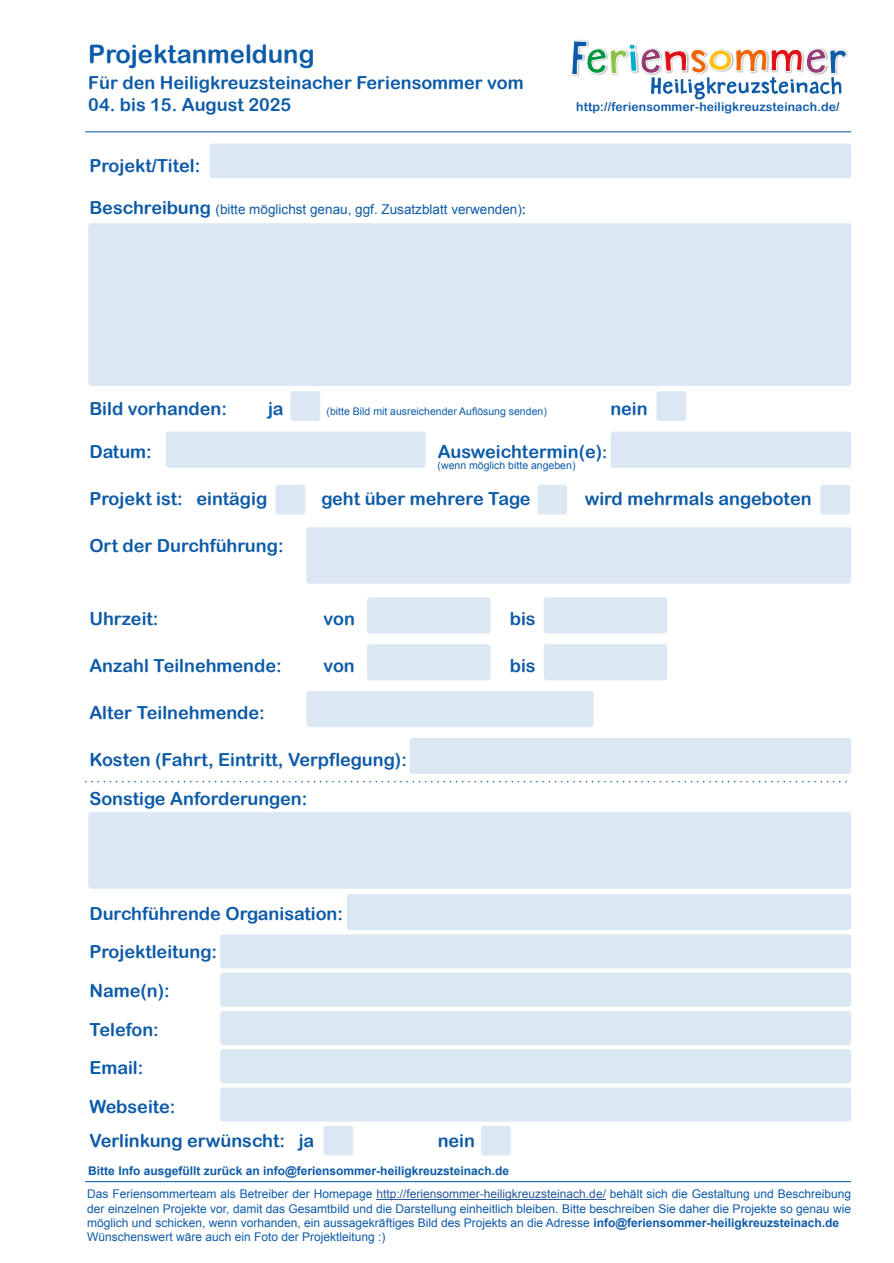
<style>
.page{position:relative;width:894px;height:1263px;background:#fff}
.page>*{position:absolute;margin:0;border:0;box-sizing:border-box;transform-origin:0 0}
.t1{font:25.5px "Arial Rounded MT Bold";color:#0e5ba7}
.t2{font:18px "Arial Rounded MT Bold";color:#0e5ba7}
.t3{font:13.5px "Arial";color:#0e5ba7}
.t4{font:12.15px "Arial Rounded MT Bold";letter-spacing:.01em;color:#0e5ba7}
.t5{font:12px "Arial";color:#0e5ba7}
.t6{font:700 12px "Arial";color:#0e5ba7}
.t7{font:10.5px "Arial";color:#0e5ba7}
.s1{font-family:"Arial Rounded MT Bold"}
.s2{font-size:16.5px}
.s3{color:#275b9b}
.s4{font-weight:700}
</style>
<div class="page">
<svg style="left:571px;top:40px;width:276px;height:60px"></svg>
<hr style="left:85px;top:131px;width:765px;height:1px;background:#0e5ba7">
<hr style="left:85px;top:1181px;width:765px;height:1px;background:#0e5ba7">
<hr style="left:376px;top:1199px;width:229px;height:1px;background:#275b9b">
<div style="left:88px;top:223px;width:762px;height:163px;background:#dbe7f2;border-radius:3px"></div>
<div style="left:209px;top:144px;width:641px;height:34px;background:#dbe7f2;border-radius:3px"></div>
<div style="left:88px;top:812px;width:762px;height:77px;background:#dbe7f2;border-radius:3px"></div>
<div style="left:367px;top:597px;width:123px;height:37px;background:#dbe7f2;border-radius:3px"></div>
<div style="left:367px;top:644px;width:123px;height:36px;background:#dbe7f2;border-radius:3px"></div>
<div style="left:306px;top:691px;width:287px;height:36px;background:#dbe7f2;border-radius:3px"></div>
<div style="left:409px;top:738px;width:441px;height:36px;background:#dbe7f2;border-radius:3px"></div>
<div style="left:543px;top:597px;width:123px;height:37px;background:#dbe7f2;border-radius:3px"></div>
<div style="left:543px;top:644px;width:123px;height:36px;background:#dbe7f2;border-radius:3px"></div>
<div style="left:306px;top:527px;width:544px;height:57px;background:#dbe7f2;border-radius:3px"></div>
<div style="left:347px;top:894px;width:503px;height:36px;background:#dbe7f2;border-radius:3px"></div>
<div style="left:220px;top:934px;width:630px;height:34px;background:#dbe7f2;border-radius:3px"></div>
<div style="left:220px;top:973px;width:630px;height:34px;background:#dbe7f2;border-radius:3px"></div>
<div style="left:220px;top:1011px;width:630px;height:34px;background:#dbe7f2;border-radius:3px"></div>
<div style="left:220px;top:1049px;width:630px;height:34px;background:#dbe7f2;border-radius:3px"></div>
<div style="left:220px;top:1087px;width:630px;height:34px;background:#dbe7f2;border-radius:3px"></div>
<div style="left:166px;top:432px;width:259px;height:36px;background:#dbe7f2;border-radius:3px"></div>
<div style="left:610px;top:432px;width:240px;height:36px;background:#dbe7f2;border-radius:3px"></div>
<div style="left:290px;top:391px;width:30px;height:30px;background:#dbe7f2;border-radius:3px"></div>
<div style="left:656px;top:391px;width:30px;height:30px;background:#dbe7f2;border-radius:3px"></div>
<div style="left:323px;top:1126px;width:30px;height:29px;background:#dbe7f2;border-radius:3px"></div>
<div style="left:480px;top:1126px;width:30px;height:29px;background:#dbe7f2;border-radius:3px"></div>
<div style="left:275px;top:485px;width:30px;height:29px;background:#dbe7f2;border-radius:3px"></div>
<div style="left:537px;top:485px;width:30px;height:29px;background:#dbe7f2;border-radius:3px"></div>
<div style="left:820px;top:485px;width:29px;height:29px;background:#dbe7f2;border-radius:3px"></div>
<svg style="left:86px;top:781px;width:761px;height:1px"></svg>
<p class="t1" style="left:88px;top:45px;width:228px">Projektanmeldung</p>
<p class="t2" style="left:88px;top:76px;width:436px">Für den Heiligkreuzsteinacher Feriensommer vom</p>
<p class="t2" style="left:88px;top:98px;width:204px">04. bis 15. August 2025</p>
<p class="t2" style="left:89px;top:158px;width:112px">Projekt/Titel:</p>
<p class="t2" style="left:89px;top:201px;width:123px">Beschreibung</p>
<p class="t3" style="left:215px;top:205px;width:312px">(bitte möglichst genau, ggf. Zusatzblatt verwenden)<span class="s1">:</span></p>
<p class="t4" style="left:576px;top:102px;width:265px">http://feriensommer-heiligkreuzsteinach.de/</p>
<p class="t2" style="left:89px;top:402px;width:139px">Bild vorhanden:</p>
<p class="t2" style="left:268px;top:402px;width:17px">ja</p>
<p class="t2" style="left:610px;top:402px;width:39px">nein</p>
<p class="t2" style="left:89px;top:445px;width:64px">Datum:</p>
<p class="t2" style="left:437px;top:445px;width:171px">Ausweichtermin(e)<span class="s2">:</span></p>
<p class="t2" style="left:89px;top:492px;width:179px">Projekt ist: eintägig</p>
<p class="t2" style="left:321px;top:492px;width:210px">geht über mehrere Tage</p>
<p class="t2" style="left:584px;top:492px;width:228px">wird mehrmals angeboten</p>
<p class="t2" style="left:89px;top:539px;width:196px">Ort der Durchführung:</p>
<p class="t7" style="left:326px;top:407px;width:222px">(bitte Bild mit ausreichender Auflösung senden)</p>
<p class="t7" style="left:437px;top:461px;width:139px">(wenn möglich bitte angeben)</p>
<p class="t2" style="left:89px;top:611px;width:71px">Uhrzeit:</p>
<p class="t2" style="left:323px;top:611px;width:33px">von</p>
<p class="t2" style="left:509px;top:611px;width:27px">bis</p>
<p class="t2" style="left:89px;top:659px;width:194px">Anzahl Teilnehmende:</p>
<p class="t2" style="left:323px;top:659px;width:33px">von</p>
<p class="t2" style="left:509px;top:659px;width:27px">bis</p>
<p class="t2" style="left:89px;top:706px;width:177px">Alter Teilnehmende:</p>
<p class="t2" style="left:89px;top:753px;width:319px">Kosten (Fahrt, Eintritt, Verpflegung):</p>
<p class="t2" style="left:89px;top:791px;width:219px">Sonstige Anforderungen:</p>
<p class="t2" style="left:89px;top:907px;width:255px">Durchführende Organisation:</p>
<p class="t2" style="left:89px;top:945px;width:129px">Projektleitung:</p>
<p class="t2" style="left:89px;top:984px;width:82px">Name(n):</p>
<p class="t2" style="left:89px;top:1022px;width:71px">Telefon:</p>
<p class="t2" style="left:89px;top:1061px;width:56px">Email:</p>
<p class="t2" style="left:89px;top:1100px;width:88px">Webseite:</p>
<p class="t2" style="left:89px;top:1134px;width:226px">Verlinkung erwünscht: ja</p>
<p class="t2" style="left:437px;top:1134px;width:39px">nein</p>
<p class="t6" style="left:88px;top:1166px;width:422px">Bitte Info ausgefüllt zurück an info@feriensommer-heiligkreuzsteinach.de</p>
<p class="t5" style="left:87px;top:1189px;width:765px">Das Feriensommerteam als Betreiber der Homepage <span class="s3">http://feriensommer-heiligkreuzsteinach.de/</span> behält sich die Gestaltung und Beschreibung</p>
<p class="t5" style="left:87px;top:1204px;width:765px">der einzelnen Projekte vor, damit das Gesamtbild und die Darstellung einheitlich bleiben. Bitte beschreiben Sie daher die Projekte so genau wie</p>
<p class="t5" style="left:87px;top:1218px;width:753px">möglich und schicken, wenn vorhanden, ein aussagekräftiges Bild des Projekts an die Adresse <span class="s4">info@feriensommer-heiligkreuzsteinach.de</span></p>
<p class="t5" style="left:87px;top:1233px;width:300px">Wünschenswert wäre auch ein Foto der Projektleitung :)</p>
</div>
